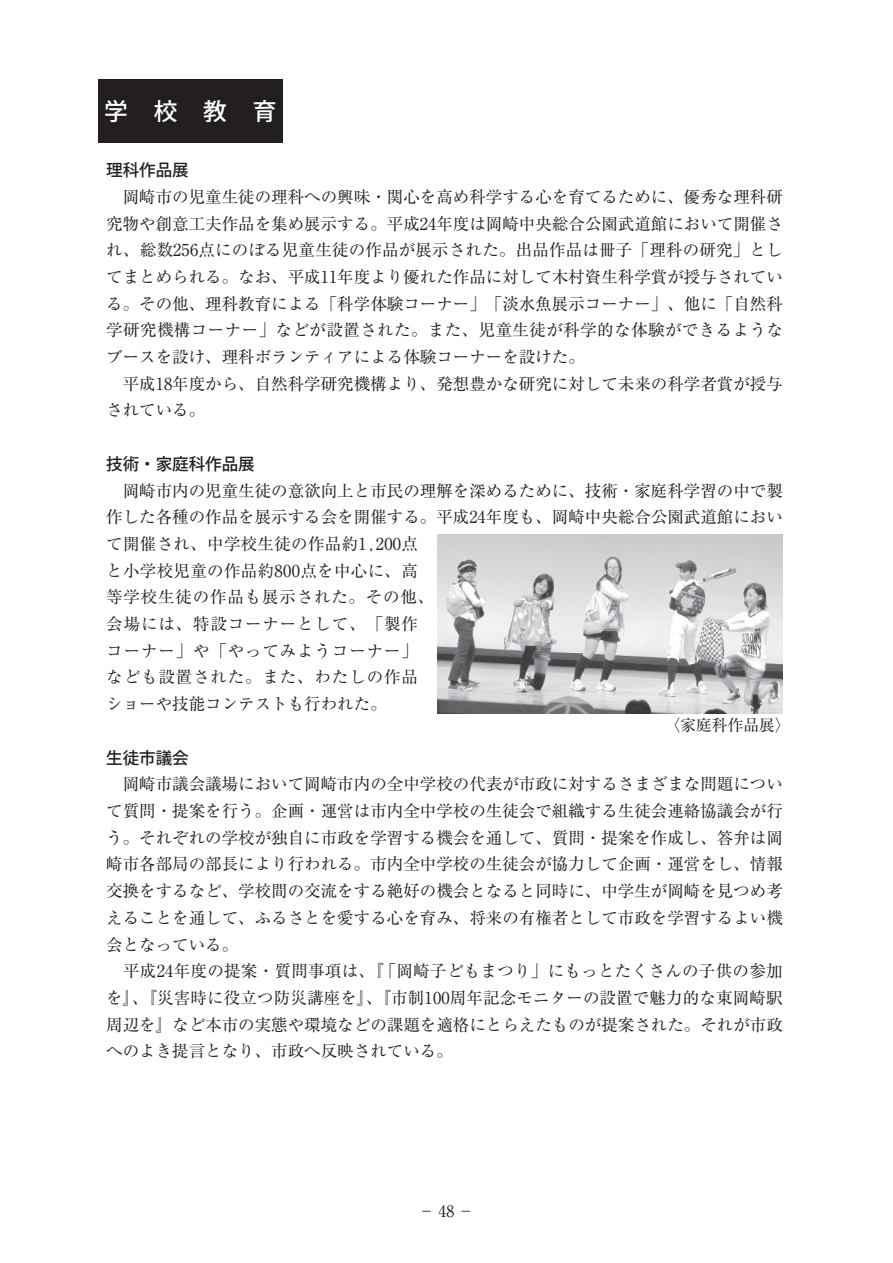
<style>
.page{position:relative;width:893px;height:1263px;background:#fff}
.page>*{position:absolute;margin:0;border:0;box-sizing:border-box;transform-origin:0 0}
.t1{font:500 23.7px "Koz Go Pro";color:#fff}
.t2{font:16.5px/26.7px "Ryumin Pr 5";color:#231f20}
.t3{font:500 16.5px "Koz Go Pro";color:#231f20}
.t4{font:15.75px "Ryumin Pr 5";color:#231f20}
</style>
<div class="page">
<div style="left:98px;top:79px;width:185px;height:63px;background:#231f20"></div>
<img style="left:437px;top:534px;width:346px;height:179px">
<h1 class="t1" style="left:104px;top:96px;width:174px">学校教育</h1>
<p class="t3" style="left:106px;top:159px;width:84px">理科作品展</p>
<p class="t2" style="left:106px;top:182px;width:678px">　岡崎市の児童生徒の理科への興味・関心を高め科学する心を育てるために、優秀な理科研究物や創意工夫作品を集め展示する。平成24年度は岡崎中央総合公園武道館において開催され、総数256点にのぼる児童生徒の作品が展示された。出品作品は冊子「理科の研究」としてまとめられる。なお、平成11年度より優れた作品に対して木村資生科学賞が授与されている。その他、理科教育による「科学体験コーナー」「淡水魚展示コーナー」、他に「自然科学研究機構コーナー」などが設置された。また、児童生徒が科学的な体験ができるようなブースを設け、理科ボランティアによる体験コーナーを設けた。<br>　平成18年度から、自然科学研究機構より、発想豊かな研究に対して未来の科学者賞が授与されている。</p>
<p class="t3" style="left:106px;top:453px;width:150px">技術・家庭科作品展</p>
<p class="t2" style="left:106px;top:476px;width:678px">　岡崎市内の児童生徒の意欲向上と市民の理解を深めるために、技術・家庭科学習の中で製作した各種の作品を展示する会を開催する。平成24年度も、岡崎中央総合公園武道館において開催され、中学校生徒の作品約1,200点<br>と小学校児童の作品約800点を中心に、高<br>等学校生徒の作品も展示された。その他、<br>会場には、特設コーナーとして、「製作<br>コーナー」や「やってみようコーナー」<br>なども設置された。また、わたしの作品<br>ショーや技能コンテストも行われた。</p>
<p class="t3" style="left:106px;top:747px;width:84px">生徒市議会</p>
<p class="t2" style="left:106px;top:770px;width:678px">　岡崎市議会議場において岡崎市内の全中学校の代表が市政に対するさまざまな問題について質問・提案を行う。企画・運営は市内全中学校の生徒会で組織する生徒会連絡協議会が行う。それぞれの学校が独自に市政を学習する機会を通して、質問・提案を作成し、答弁は岡崎市各部局の部長により行われる。市内全中学校の生徒会が協力して企画・運営をし、情報交換をするなど、学校間の交流をする絶好の機会となると同時に、中学生が岡崎を見つめ考えることを通して、ふるさとを愛する心を育み、将来の有権者として市政を学習するよい機会となっている。<br>　平成24年度の提案・質問事項は､『「岡崎子どもまつり」にもっとたくさんの子供の参加を』､『災害時に役立つ防災講座を』､『市制100周年記念モニターの設置で魅力的な東岡崎駅周辺を』など本市の実態や環境などの課題を適格にとらえたものが提案された。それが市政へのよき提言となり、市政へ反映されている。</p>
<p class="t4" style="left:665px;top:713px;width:127px">〈家庭科作品展〉</p>
<p class="t4" style="left:419px;top:1199px;width:57px">－48－</p>
</div>
